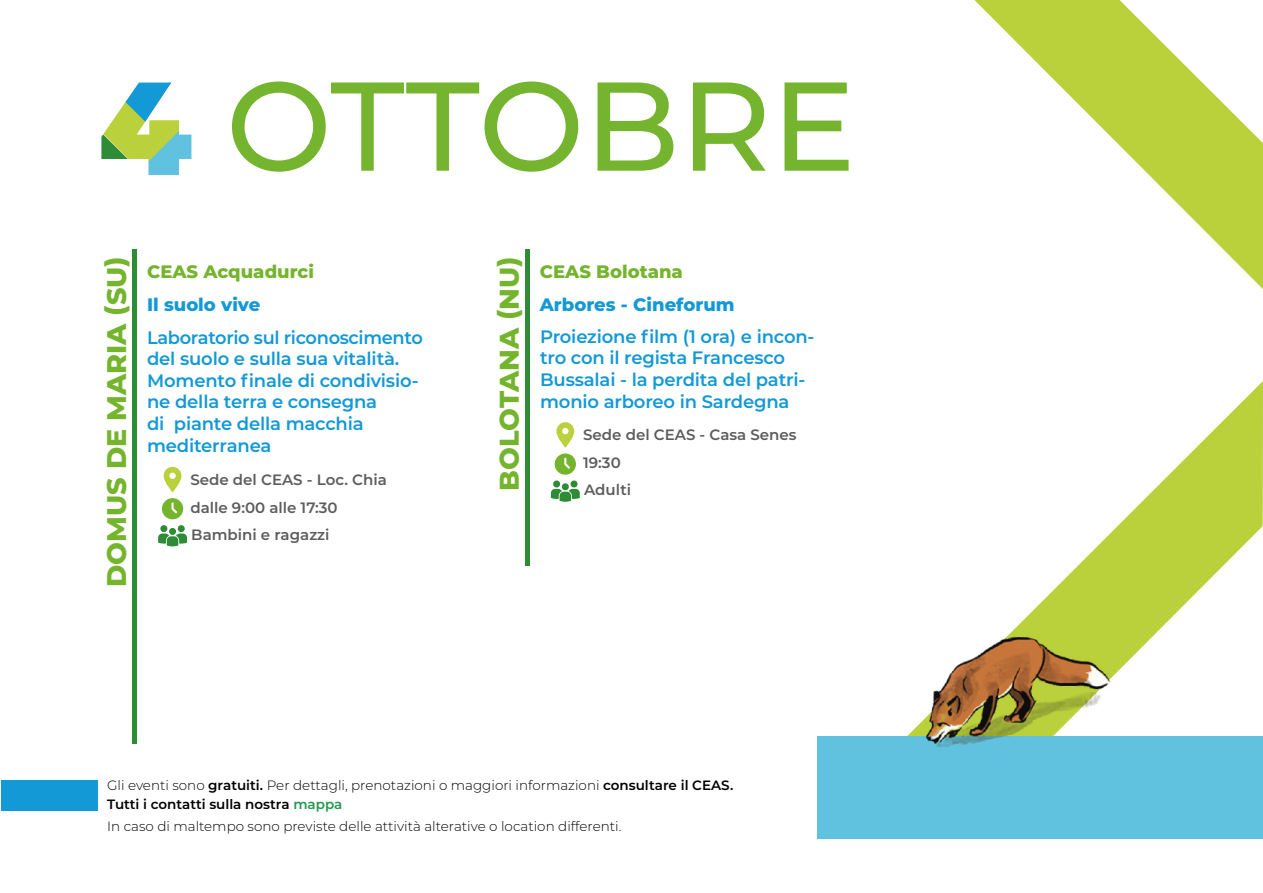
<style>
.page{position:relative;width:1263px;height:893px;background:#fff}
.page>*{position:absolute;margin:0;border:0;box-sizing:border-box;transform-origin:0 0}
.t1{font:800 27px "Montserrat";color:#75b52e}
.t2{font:600 18px/21.6px "Montserrat";letter-spacing:-.01em;color:#1299d6}
.t3{font:800 18px "Montserrat";color:#1299d6}
.t4{font:800 18px "Montserrat";color:#75b52e}
.t5{font:600 15px "Montserrat";color:#5d5d5d}
.t6{font:300 13.5px/19.5px "Montserrat";color:#000}
.s1{font-weight:600}
.s2{font-weight:600;color:#229850}
</style>
<div class="page">
<svg style="left:1095px;top:381px;width:168px;height:167px"></svg>
<svg style="left:232px;top:81px;width:616px;height:91px"></svg>
<svg style="left:101px;top:83px;width:90px;height:92px"></svg>
<hr style="left:525px;top:249px;width:4px;height:317px;background:#2e8c36">
<hr style="left:133px;top:249px;width:4px;height:494px;background:#2e8c36">
<svg style="left:164px;top:467px;width:17px;height:25px"></svg>
<svg style="left:162px;top:498px;width:21px;height:21px"></svg>
<svg style="left:551px;top:422px;width:29px;height:80px"></svg>
<svg style="left:158px;top:525px;width:29px;height:22px"></svg>
<div style="left:1px;top:780px;width:96px;height:31px;background:#1299d6"></div>
<div style="left:818px;top:736px;width:445px;height:103px;background:#61c2e0"></div>
<img style="left:817px;top:548px;width:424px;height:256px">
<svg style="left:974px;top:0;width:289px;height:289px"></svg>
<h1 class="t1" style="left:97px;top:587px;width:332px;rotate:-90deg">DOMUS DE MARIA (SU)</h1>
<h1 class="t1" style="left:489px;top:491px;width:236px;rotate:-90deg">BOLOTANA (NU)</h1>
<p class="t4" style="left:147px;top:258px;width:168px">CEAS Acquadurci</p>
<p class="t4" style="left:540px;top:258px;width:145px">CEAS Bolotana</p>
<p class="t3" style="left:147px;top:291px;width:115px">Il suolo vive</p>
<p class="t3" style="left:540px;top:291px;width:196px">Arbores - Cineforum</p>
<p class="t2" style="left:147px;top:326px;width:277px">Laboratorio sul riconoscimento del suolo e sulla sua vitalità.<br>Momento finale di condivisio&shy;ne della terra e consegna<br>di piante della macchia mediterranea</p>
<p class="t2" style="left:540px;top:325px;width:276px">Proiezione film (1 ora) e incon&shy;tro con il regista Francesco<br>Bussalai - la perdita del patri&shy;monio arboreo in Sardegna</p>
<p class="t5" style="left:583px;top:424px;width:215px">Sede del CEAS - Casa Senes</p>
<p class="t5" style="left:583px;top:452px;width:39px">19:30</p>
<p class="t5" style="left:190px;top:469px;width:198px">Sede del CEAS - Loc. Chia</p>
<p class="t5" style="left:584px;top:479px;width:49px">Adulti</p>
<p class="t5" style="left:190px;top:497px;width:149px">dalle 9:00 alle 17:30</p>
<p class="t5" style="left:191px;top:524px;width:140px">Bambini e ragazzi</p>
<p class="t6" style="left:107px;top:775px;width:628px">Gli eventi sono <span class="s1">gratuiti.</span> Per dettagli, prenotazioni o maggiori informazioni <span class="s1">consultare il CEAS.<br>Tutti i contatti sulla nostra</span> <span class="s2">mappa</span></p>
<p class="t6" style="left:107px;top:816px;width:516px">In caso di maltempo sono previste delle attività alterative o location differenti.</p>
</div>
